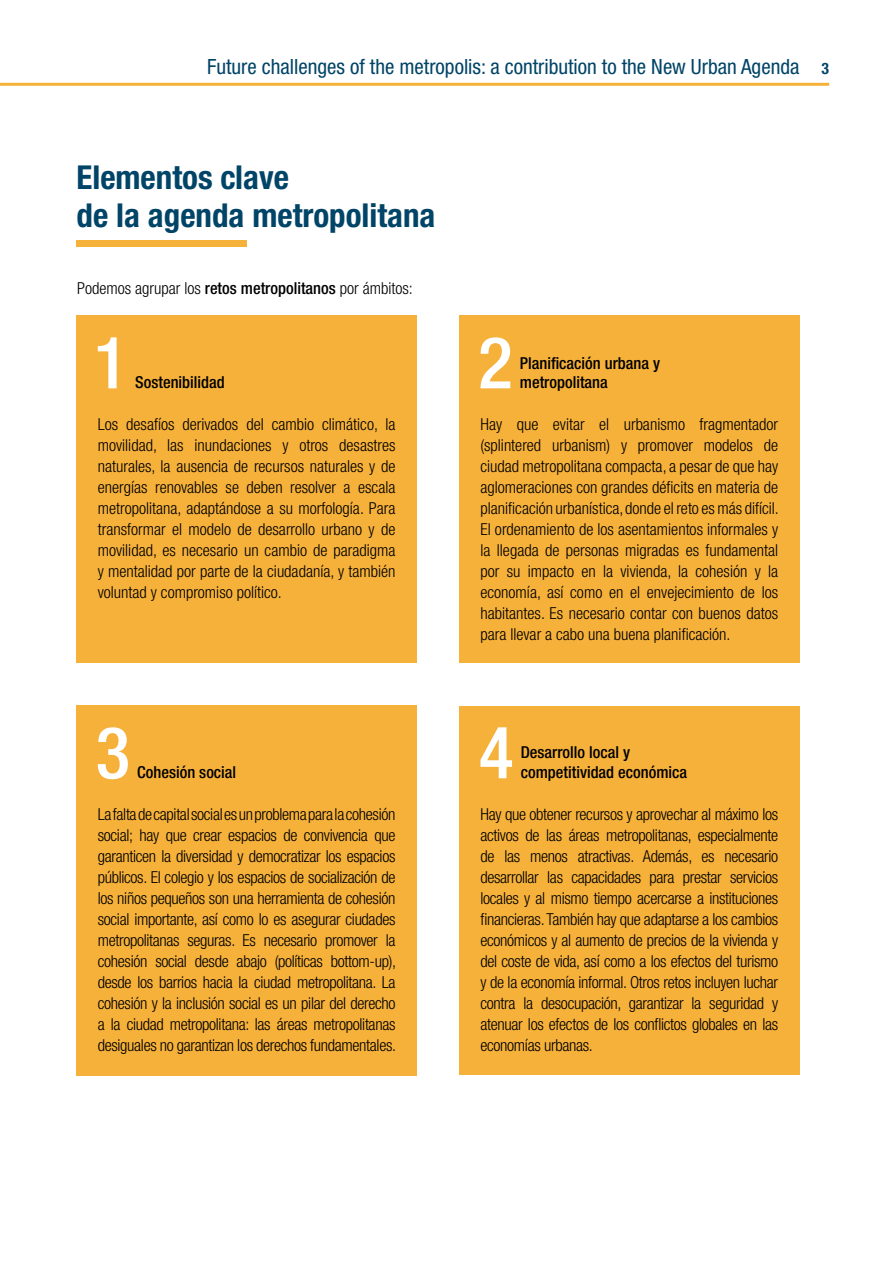
<style>
.page{position:relative;width:893px;height:1263px;background:#fff}
.page>*{position:absolute;margin:0;border:0;box-sizing:border-box;transform-origin:0 0}
.t1{font:500 condensed 72px "Helvetica Neue LT Std";color:#fff}
.t2{font:700 condensed 33px/38px "Helvetica Neue LT Std";color:#004467}
.t3{font:condensed 21px "Helvetica Neue LT Std";color:#004467}
.t4{font:300 condensed 16.5px/21px "Helvetica Neue LT Std";color:#000;text-align:justify}
.t5{font:500 condensed 16.5px/19.8px "Helvetica Neue LT Std";color:#000}
.s1{font-weight:700;font-size:15.75px}
.s2{font-weight:500}
</style>
<div class="page">
<hr style="left:0;top:83px;width:829px;height:3px;background:#f6b13a">
<div style="left:77px;top:316px;width:340px;height:347px;background:#f6b13a"></div>
<div style="left:77px;top:706px;width:340px;height:370px;background:#f6b13a"></div>
<div style="left:459px;top:706px;width:340px;height:368px;background:#f6b13a"></div>
<div style="left:459px;top:316px;width:340px;height:347px;background:#f6b13a"></div>
<div style="left:77px;top:240px;width:170px;height:6px;background:#f6b13a"></div>
<p class="t3" style="left:207px;top:55px;width:624px">Future challenges of the metropolis: a contribution to the New Urban Agenda <span class="s1">3</span></p>
<h2 class="t2" style="left:77px;top:158px;width:360px">Elementos clave<br>de la agenda metropolitana</h2>
<p class="t4" style="left:77px;top:278px;width:337px">Podemos agrupar los <span class="s2">retos metropolitanos</span> por ámbitos:</p>
<h1 class="t1" style="left:93px;top:320px;width:36px">1</h1>
<p class="t5" style="left:135px;top:372px;width:91px">Sostenibilidad</p>
<p class="t4" style="left:98px;top:414px;width:299px">Los desafíos derivados del cambio climático, la movilidad, las inundaciones y otros desastres naturales, la ausencia de recursos naturales y de energías renovables se deben resolver a escala metropolitana, adaptándose a su morfología. Para transformar el modelo de desarrollo urbano y de movilidad, es necesario un cambio de paradigma y mentalidad por parte de la ciudadanía, y también voluntad y compromiso político.</p>
<h1 class="t1" style="left:96px;top:710px;width:36px">3</h1>
<p class="t5" style="left:137px;top:762px;width:100px">Cohesión social</p>
<p class="t4" style="left:98px;top:804px;width:300px">La falta de capital social es un problema para la cohesión social; hay que crear espacios de convivencia que garanticen la diversidad y democratizar los espacios públicos. El colegio y los espacios de socialización de los niños pequeños son una herramienta de cohesión social importante, así como lo es asegurar ciudades metropolitanas seguras. Es necesario promover la cohesión social desde abajo (políticas bottom-up), desde los barrios hacia la ciudad metropolitana. La cohesión y la inclusión social es un pilar del derecho a la ciudad metropolitana: las áreas metropolitanas desiguales no garantizan los derechos fundamentales.</p>
<h1 class="t1" style="left:478px;top:320px;width:36px">2</h1>
<p class="t5" style="left:520px;top:353px;width:142px">Planificación urbana y metropolitana</p>
<p class="t4" style="left:480px;top:414px;width:300px">Hay que evitar el urbanismo fragmentador (splintered urbanism) y promover modelos de ciudad metropolitana compacta, a pesar de que hay aglomeraciones con grandes déficits en materia de planificación urbanística, donde el reto es más difícil.<br>El ordenamiento de los asentamientos informales y la llegada de personas migradas es fundamental por su impacto en la vivienda, la cohesión y la economía, así como en el envejecimiento de los habitantes. Es necesario contar con buenos datos para llevar a cabo una buena planificación.</p>
<h1 class="t1" style="left:479px;top:710px;width:36px">4</h1>
<p class="t5" style="left:521px;top:742px;width:168px">Desarrollo local y competitividad económica</p>
<p class="t4" style="left:480px;top:804px;width:299px">Hay que obtener recursos y aprovechar al máximo los activos de las áreas metropolitanas, especialmente de las menos atractivas. Además, es necesario desarrollar las capacidades para prestar servicios locales y al mismo tiempo acercarse a instituciones financieras. También hay que adaptarse a los cambios económicos y al aumento de precios de la vivienda y del coste de vida, así como a los efectos del turismo y de la economía informal. Otros retos incluyen luchar contra la desocupación, garantizar la seguridad y atenuar los efectos de los conflictos globales en las economías urbanas.</p>
</div>
